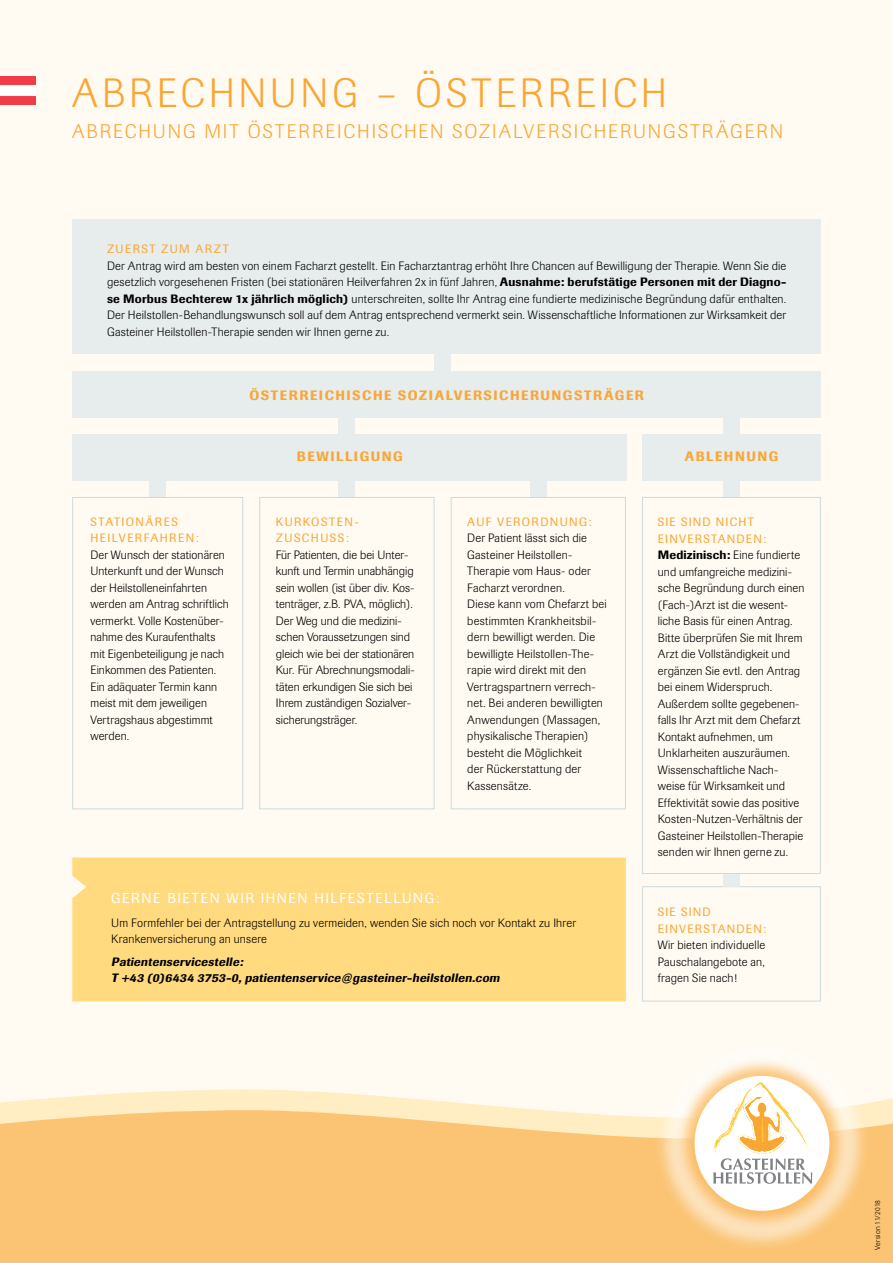
<style>
.page{position:relative;width:893px;height:1263px;background:#fffbf2}
.page>*{position:absolute;margin:0;border:0;box-sizing:border-box;transform-origin:0 0}
.t1{font:300 40.5px "Imago";letter-spacing:.095em;color:#faa634}
.t2{font:300 19.5px "Imago";letter-spacing:.1em;color:#faa634}
.t3{font:14.25px "Imago";letter-spacing:.105em;color:#fff}
.t4{font:500 13.5px "Imago";letter-spacing:.115em;color:#faa634}
.t5{font:300 12px/16.5px "Imago";letter-spacing:.015em;color:#000}
.t6{font:12px/16.5px "Imago";letter-spacing:.115em;color:#faa634}
.t7{font:italic 500 12px/16.5px "Imago";letter-spacing:-.195em;color:#000}
.t8{font:300 7.5px "Imago";letter-spacing:-.025em;color:#000}
.s1{font-weight:500}
.s2{font-weight:400;color:#faa634}
</style>
<div class="page">
<svg style="left:0;top:1089px;width:893px;height:21px;fill:#ffedc4"></svg>
<div style="left:0;top:1110px;width:893px;height:153px;background:#fbc474"></div>
<div style="left:150px;top:467px;width:16px;height:30px;background:#e7eced"></div>
<div style="left:339px;top:417px;width:16px;height:80px;background:#e7eced"></div>
<div style="left:434px;top:334px;width:17px;height:76px;background:#e7eced"></div>
<div style="left:530px;top:467px;width:16px;height:30px;background:#e7eced"></div>
<div style="left:723px;top:417px;width:16px;height:80px;background:#e7eced"></div>
<div style="left:73px;top:219px;width:748px;height:135px;background:#e7eced"></div>
<div style="left:73px;top:371px;width:748px;height:46px;background:#e7eced"></div>
<div style="left:73px;top:434px;width:554px;height:46px;background:#e7eced"></div>
<div style="left:642px;top:434px;width:179px;height:46px;background:#e7eced"></div>
<div style="left:72px;top:497px;width:171px;height:312px;border:1px solid #cedadc"></div>
<div style="left:259px;top:497px;width:175px;height:312px;border:1px solid #cedadc"></div>
<div style="left:451px;top:497px;width:175px;height:312px;border:1px solid #cedadc"></div>
<div style="left:642px;top:497px;width:179px;height:377px;border:1px solid #cedadc"></div>
<div style="left:642px;top:886px;width:179px;height:115px;border:1px solid #cedadc"></div>
<div style="left:723px;top:874px;width:16px;height:12px;background:#e7eced"></div>
<div style="left:72px;top:857px;width:554px;height:144px;background:#ffda7e"></div>
<img style="left:0;top:77px;width:35px;height:28px">
<img style="left:650px;top:1089px;width:224px;height:166px">
<img style="left:670px;top:1061px;width:184px;height:174px">
<div style="left:695px;top:1076px;width:134px;height:135px;background:#fff;border-radius:50%"></div>
<svg style="left:713px;top:1082px;width:99px;height:102px"></svg>
<h1 class="t1" style="left:72px;top:70px;width:596px">abrechnung – österreich</h1>
<h2 class="t2" style="left:72px;top:120px;width:712px">abrechung mit österreichischen sozialversicherungsträgern</h2>
<p class="t6" style="left:107px;top:241px;width:123px">ZUERST ZUM ARZT</p>
<p class="t5" style="left:107px;top:257px;width:681px;text-align:justify">Der Antrag wird am besten von einem Facharzt gestellt. Ein Facharztantrag erhöht I hre Chancen auf Bewilligung der Therapie. Wenn Sie die gesetzlich vorgesehenen Fristen (bei stationären H eilverfahren 2x in fünf Jahren, <span class="s1">Ausnahme: berufstätige Personen mit der Diagno&shy;se Morbus Bechterew 1x jährlich möglich)</span> unterschreiten, sollte I hr Antrag eine fundierte medizinische Begründung dafür enthalten.<br>Der Heilstollen-Behandlungswunsch soll auf dem Antrag entsprechend vermerkt sein. Wissenschaftliche I nformationen zur Wirksamkeit der Gasteiner Heilstollen-Therapie senden wir I hnen gerne zu.</p>
<p class="t4" style="left:249px;top:387px;width:396px">österreichische sozialversicherungsträger</p>
<p class="t6" style="left:91px;top:513px;width:110px">STATIONÄRES<br>HEILVERFAHREN:</p>
<p class="t5" style="left:91px;top:546px;width:140px">Der Wunsch der stationären<br>U nterkunft und der Wunsch der Heilstolleneinfahrten werden am Antrag schriftlich vermerkt. Volle Kostenüber&shy;nahme des Kuraufenthalts mit Eigenbeteiligung je nach<br>Einkommen des Patienten.<br>Ein adäquater Termin kann meist mit dem jeweiligen<br>Vertragshaus abgestimmt werden.</p>
<p class="t4" style="left:297px;top:448px;width:107px">Bewilligung</p>
<p class="t4" style="left:685px;top:448px;width:95px">ablehnung</p>
<p class="t6" style="left:276px;top:513px;width:85px">KURKOSTEN-<br>ZUSCHUSS:</p>
<p class="t5" style="left:276px;top:546px;width:140px">Für Patienten, die bei U nter&shy;kunft und Termin unabhängig sein wollen (ist über div. Kos&shy;tenträger, z.B. PVA, möglich).<br>Der Weg und die medizini&shy;schen Voraussetzungen sind gleich wie bei der stationären<br>Kur. Für Abrechnungsmodali&shy;täten erkundigen Sie sich bei<br>I hrem zuständigen Sozialver&shy;sicherungsträger.</p>
<p class="t6" style="left:467px;top:513px;width:126px">AUF VERORDNUNG:</p>
<p class="t5" style="left:467px;top:530px;width:141px">Der Patient lässt sich die<br>Gasteiner Heilstollen-<br>Therapie vom Haus- oder<br>Facharzt verordnen.<br>Diese kann vom Chefarzt bei bestimmten Krankheitsbil&shy;dern bewilligt werden. Die bewilligte Heilstollen-The&shy;rapie wird direkt mit den<br>Vertragspartnern verrech&shy;net. Bei anderen bewilligten<br>Anwendungen (Massagen, physikalische Therapien) besteht die Möglichkeit<br>der Rückerstattung der<br>Kassensätze.</p>
<p class="t6" style="left:658px;top:514px;width:7px">SIE</p>
<p class="t6" style="left:681px;top:514px;width:9px">SIND</p>
<p class="t6" style="left:716px;top:514px;width:8px">NIC</p>
<p class="t6" style="left:738px;top:514px;width:17px">HT</p>
<p class="t6" style="left:658px;top:530px;width:9px">EINVERSTANDEN</p>
<p class="t5" style="left:658px;top:530px;width:148px;text-indent:106px"><span class="s2">:<br></span><span class="s1">Medizinisch:</span> Eine fundierte und umfangreiche medizini&shy;sche Begründung durch einen (Fach-)Arzt ist die wesent&shy;liche Basis für einen Antrag.<br>Bitte überprüfen Sie mit Ihrem<br>Arzt die Vollständigkeit und ergänzen Sie evtl. den Antrag bei einem Widerspruch.<br>Außerdem sollte gegebenen&shy;falls I hr Arzt mit dem Chefarzt<br>Kontakt aufnehmen, um<br>Unklarheiten auszuräumen.<br>Wissenschaftliche Nach&shy;weise für Wirksamkeit und<br>Effektivität sowie das positive<br>Kosten-N utzen-Verhältnis der<br>Gasteiner Heilstollen-Therapie senden wir I hnen gerne zu.</p>
<p class="t3" style="left:111px;top:889px;width:11px">GERNE</p>
<p class="t3" style="left:167px;top:889px;width:20px">BIETEN</p>
<p class="t3" style="left:227px;top:889px;width:61px">WIR IHNEN</p>
<p class="t3" style="left:314px;top:889px;width:21px">HILFESTELLUNG</p>
<p class="t3" style="left:436px;top:889px;width:5px">:</p>
<p class="t5" style="left:111px;top:914px;width:466px">Um Formfehler bei der Antragstellung zu vermeiden, wenden Sie sich noch vor Kontakt zu Ihrer<br>Krankenversicherung an unsere</p>
<p class="t7" style="left:111px;top:953px;width:392px">Patientenservicestelle:<br>T +43 (0)6434 3753-0,patientenservice@gasteiner-heilstollen.com</p>
<p class="t6" style="left:658px;top:904px;width:7px">SIE</p>
<p class="t6" style="left:681px;top:904px;width:9px">SIND</p>
<p class="t6" style="left:658px;top:920px;width:9px">EINVERSTANDEN</p>
<p class="t6" style="left:763px;top:920px;width:4px">:</p>
<p class="t5" style="left:658px;top:937px;width:109px;text-align:justify">Wir bieten individuelle Pauschalangebote an, fragen Sie nach!</p>
<p class="t8" style="left:873px;top:1249px;width:51px;rotate:-90deg">Version 11/2018</p>
</div>
